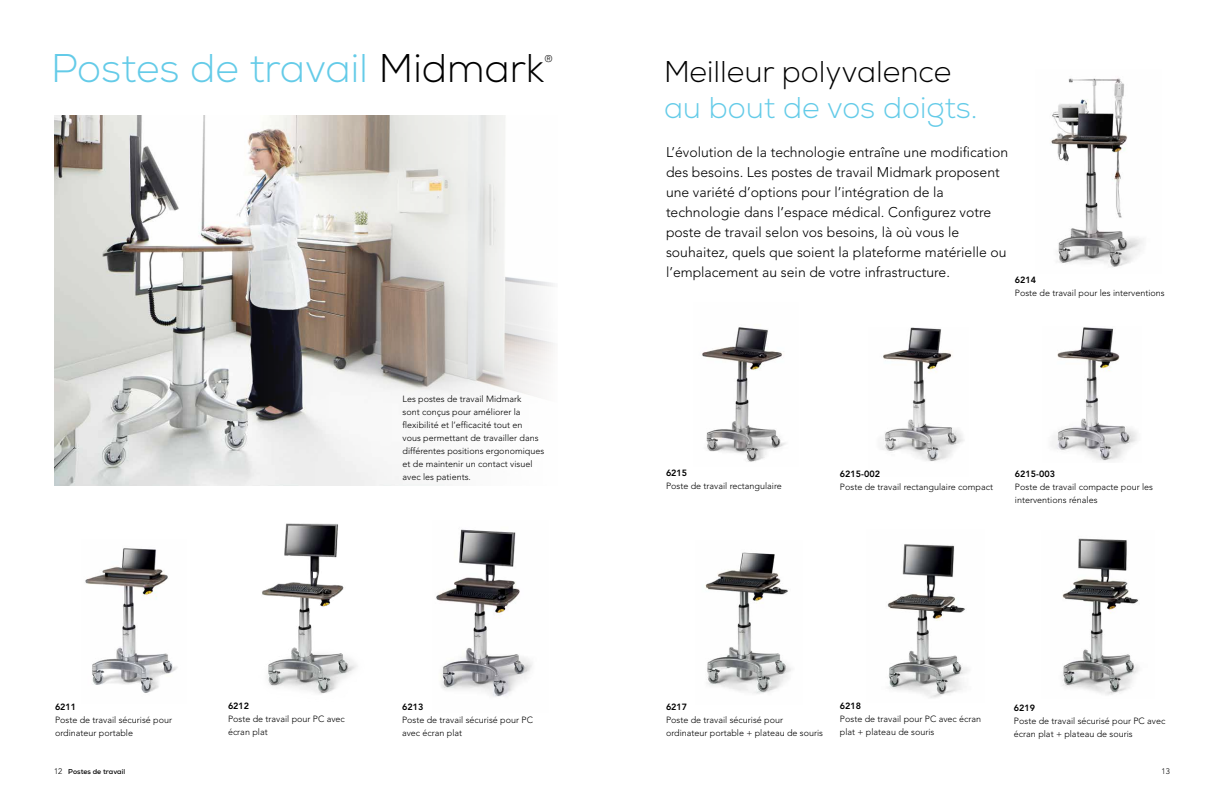
<style>
.page{position:relative;width:1224px;height:792px;background:#fff}
.page>*{position:absolute;margin:0;border:0;box-sizing:border-box;transform-origin:0 0}
.t1{font:300 40px "Nexa";color:#64cbe8}
.t2{font:300 30px "Nexa";color:#000}
.t3{font:300 30px "Nexa";color:#64cbe8}
.t4{font:300 14px/20px "Avenir LT Std";color:#000}
.t5{font:300 9.9px "Nexa";color:#000}
.t6{font:300 9px/13px "Avenir LT Std";color:#000}
.t7{font:800 9px "Avenir LT Std";color:#000}
.t8{font:300 8px "Avenir LT Std";color:#000}
.t9{font:700 7px "Nexa";letter-spacing:-.005em;color:#000}
.s1{color:#000}
.s2{font-family:"Avenir LT Std";font-weight:300;font-size:8px}
</style>
<div class="page">
<img style="left:882px;top:327px;width:82px;height:134px">
<img style="left:54px;top:116px;width:500px;height:370px">
<img style="left:85px;top:548px;width:93px;height:145px">
<img style="left:1051px;top:327px;width:86px;height:134px">
<img style="left:262px;top:523px;width:95px;height:171px">
<img style="left:436px;top:529px;width:96px;height:168px">
<img style="left:702px;top:327px;width:84px;height:135px">
<img style="left:887px;top:544px;width:81px;height:154px">
<img style="left:1062px;top:538px;width:77px;height:157px">
<img style="left:1050px;top:78px;width:93px;height:190px">
<img style="left:705px;top:552px;width:86px;height:142px">
<h1 class="t1" style="left:51px;top:44px;width:495px">Postes de travail <span class="s1">Midmark</span></h1>
<p class="t5" style="left:544px;top:53px;width:10px">®</p>
<p class="t6" style="left:403px;top:393px;width:143px">Les postes de travail Midmark<br>sont conçus pour améliorer la flexibilité et l’efficacité tout en<br>vous permettant de travailler dans différentes positions ergonomiques et de maintenir un contact visuel avec les patients.</p>
<p class="t7" style="left:55px;top:702px;width:23px">6211</p>
<p class="t6" style="left:55px;top:714px;width:119px">Poste de travail sécurisé pour ordinateur portable</p>
<p class="t7" style="left:228px;top:701px;width:23px">6212</p>
<p class="t6" style="left:228px;top:713px;width:118px">Poste de travail pour PC avec écran plat</p>
<p class="t7" style="left:402px;top:702px;width:23px">6213</p>
<p class="t6" style="left:402px;top:713px;width:132px">Poste de travail sécurisé pour PC avec écran plat</p>
<h2 class="t2" style="left:664px;top:54px;width:289px">Meilleur polyvalence</h2>
<h2 class="t3" style="left:664px;top:90px;width:315px">au bout de vos doigts.</h2>
<p class="t4" style="left:666px;top:142px;width:344px">L’évolution de la technologie entraîne une modification des besoins. Les postes de travail Midmark proposent une variété d’options pour l’intégration de la technologie dans l’espace médical. Configurez votre poste de travail selon vos besoins, là où vous le souhaitez, quels que soient la plateforme matérielle ou l’emplacement au sein de votre infrastructure.</p>
<p class="t7" style="left:1015px;top:274px;width:23px">6214</p>
<p class="t6" style="left:1015px;top:286px;width:151px">Poste de travail pour les interventions</p>
<p class="t7" style="left:666px;top:468px;width:23px">6215</p>
<p class="t6" style="left:666px;top:479px;width:117px">Poste de travail rectangulaire</p>
<p class="t7" style="left:840px;top:469px;width:42px">6215-002</p>
<p class="t6" style="left:840px;top:481px;width:155px">Poste de travail rectangulaire compact</p>
<p class="t7" style="left:1015px;top:469px;width:42px">6215-003</p>
<p class="t6" style="left:1015px;top:481px;width:140px">Poste de travail compacte pour les interventions rénales</p>
<p class="t7" style="left:666px;top:702px;width:23px">6217</p>
<p class="t6" style="left:666px;top:714px;width:159px">Poste de travail sécurisé pour ordinateur portable + plateau de souris</p>
<p class="t7" style="left:840px;top:701px;width:23px">6218</p>
<p class="t6" style="left:840px;top:713px;width:143px">Poste de travail pour PC avec écran plat + plateau de souris</p>
<p class="t7" style="left:1014px;top:703px;width:23px">6219</p>
<p class="t6" style="left:1014px;top:714px;width:153px">Poste de travail sécurisé pour PC avec écran plat + plateau de souris</p>
<p class="t9" style="left:54px;top:767px;width:73px"><span class="s2">12</span> Postes de travail</p>
<p class="t8" style="left:1162px;top:767px;width:10px">13</p>
</div>
